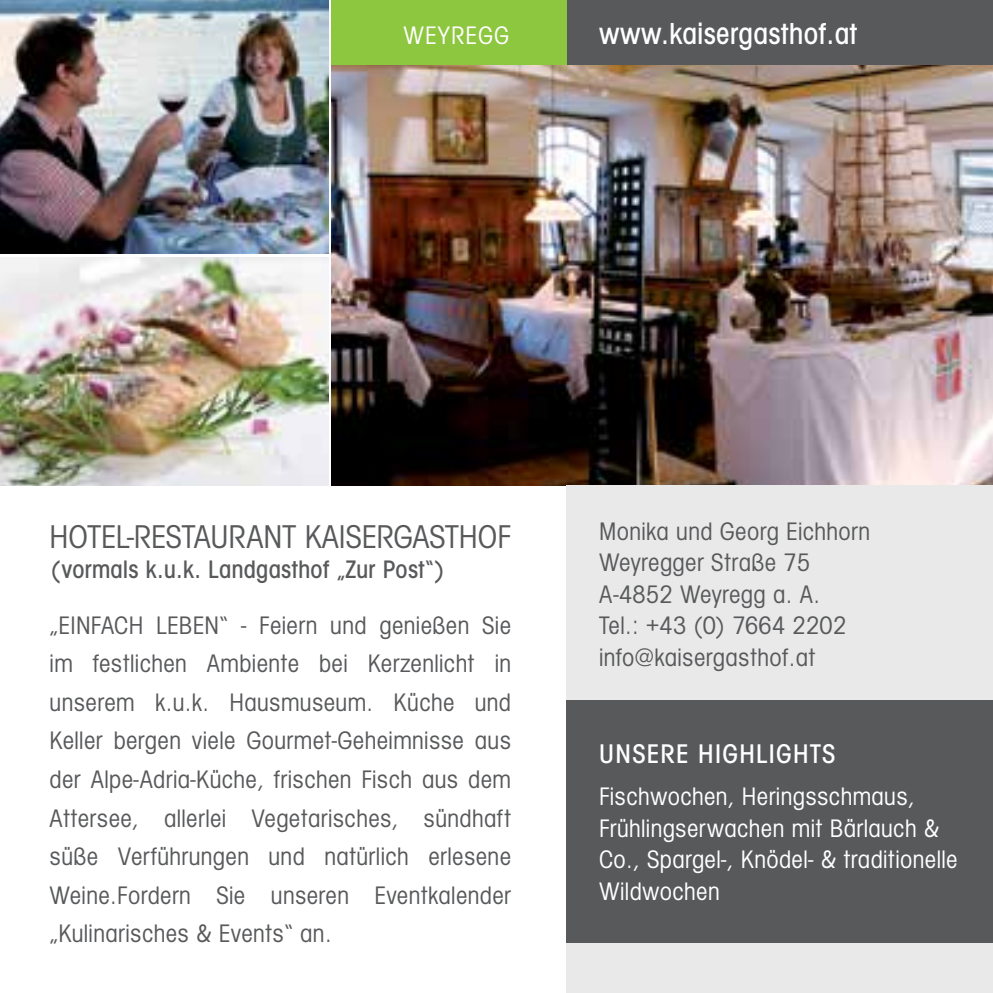
<style>
.page{position:relative;width:993px;height:993px;background:#fff}
.page>*{position:absolute;margin:0;border:0;box-sizing:border-box;transform-origin:0 0}
.t1{font:condensed 33.95px "Avant Gard";color:#58595b}
.t2{font:500 condensed 31.5px "Avant Gard";letter-spacing:.015em;color:#fff}
.t3{font:500 condensed 28px "Avant Gard";letter-spacing:.05em;color:#fff}
.t4{font:condensed 26.25px/38.5px "Avant Gard";letter-spacing:.015em;color:#58595b;text-align:justify}
.t5{font:condensed 26.25px/31.5px "Avant Gard";letter-spacing:.015em;color:#fff}
.t6{font:500 condensed 26.25px "Avant Gard";letter-spacing:.015em;color:#58595b}
</style>
<div class="page">
<img style="left:331px;top:65px;width:661px;height:420px">
<img style="left:0;top:0;width:328px;height:254px">
<img style="left:0;top:257px;width:328px;height:228px">
<div style="left:566px;top:485px;width:426px;height:507px;background:#e9e9e9"></div>
<div style="left:566px;top:699px;width:426px;height:242px;background:#58595b"></div>
<div style="left:566px;top:0;width:426px;height:65px;background:#58595b"></div>
<div style="left:331px;top:0;width:235px;height:65px;background:#8dc63f"></div>
<p class="t5" style="left:403px;top:19px;width:91px">weyregg</p>
<p class="t2" style="left:599px;top:15px;width:259px">www.kaisergasthof.at</p>
<p class="t1" style="left:50px;top:518px;width:17px">HOTE</p>
<p class="t1" style="left:116px;top:518px;width:35px">L-RESTAURANT</p>
<p class="t1" style="left:304px;top:518px;width:33px">KAISER</p>
<p class="t1" style="left:393px;top:518px;width:37px">GASTHOF</p>
<p class="t6" style="left:50px;top:554px;width:397px">(vormals k.u.k. Landgasthof „Zur Post“)</p>
<p class="t4" style="left:50px;top:606px;width:463px;text-indent:170px">“ - Feiern und genießen Sie im festlichen Ambiente bei Kerzenlicht in unserem k.u.k. Hausmuseum. Küche und Keller bergen viele Gourmet-Geheimnisse aus der Alpe-Adria-Küche, frischen Fisch aus dem Attersee, allerlei Vegetarisches, sündhaft süße Verführungen und natürlich erlesene Weine.Fordern Sie unseren Eventkalender „Kulinarisches &amp; Events“ an.</p>
<p class="t4" style="left:50px;top:606px;width:22px">„EINFACH</p>
<p class="t4" style="left:156px;top:606px;width:25px">LEBEN</p>
<p class="t4" style="left:599px;top:515px;width:272px;line-height:31.5px;text-align:left">Monika und Georg Eichhorn<br>Weyregger Straße 75<br>A-4852 Weyregg a. A.<br>Tel.: +43 (0) 7664 2202 info@kaisergasthof.at</p>
<p class="t3" style="left:599px;top:737px;width:238px">unsere Highlights</p>
<p class="t5" style="left:599px;top:780px;width:360px">Fischwochen, Heringsschmaus,<br>Frühlingserwachen mit Bärlauch &amp;<br>Co., Spargel-, Knödel- &amp; traditionelle<br>Wildwochen</p>
</div>
